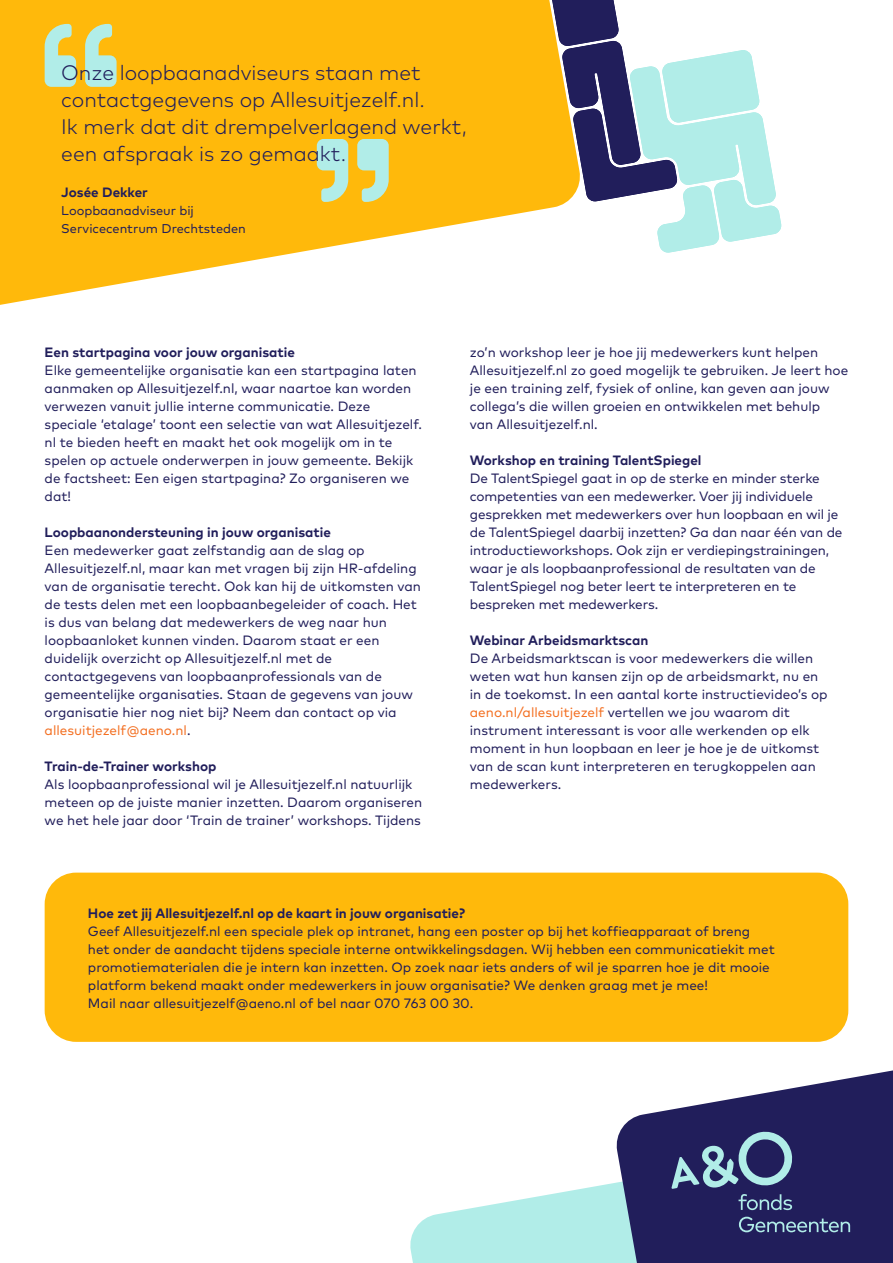
<style>
.page{position:relative;width:893px;height:1263px;background:#fff}
.page>*{position:absolute;margin:0;border:0;box-sizing:border-box;transform-origin:0 0}
.t1{font:300 21px/27px "Mark Pro";color:#211e5b}
.Alinea{font:13.5px/18px "Mark Pro";color:#211e5b}
.Alineakop{font:700 13.5px "Mark Pro";color:#211e5b}
.Alinea-2{font:700 13.5px "Mark Pro";color:#211e5b}
.Alineakop-2{font:12.75px/18px "Mark Pro";color:#211e5b}
.s1{color:#f36f21}
</style>
<div class="page">
<svg style="left:0;top:0;width:548px;height:305px;fill:#ffb90b"></svg>
<svg style="left:317px;top:139px;width:72px;height:63px;background:#ccda9a"></svg>
<svg style="left:45px;top:24px;width:72px;height:63px;background:#ccda99"></svg>
<svg style="left:621px;top:1070px;width:272px;height:193px;fill:#211e5b"></svg>
<svg style="left:410px;top:1129px;width:440px;height:134px"></svg>
<div style="left:45px;top:873px;width:803px;height:169px;background:#ffb90b;border-radius:31px"></div>
<svg style="left:548px;top:0;width:234px;height:253px"></svg>
<p class="t1" style="left:61px;top:57px;width:407px">Onze loopbaanadviseurs staan met contactgegevens op Allesuitjezelf.nl.<br>Ik merk dat dit drempelverlagend werkt, een afspraak is zo gemaakt.</p>
<p class="Alineakop" style="left:61px;top:181px;width:88px">Josée Dekker</p>
<p class="Alineakop-2" style="left:61px;top:200px;width:186px">Loopbaanadviseur bij<br>Servicecentrum Drechtsteden</p>
<p class="Alineakop" style="left:45px;top:342px;width:252px">Een startpagina voor jouw organisatie</p>
<p class="Alinea" style="left:45px;top:360px;width:379px">Elke gemeentelijke organisatie kan een startpagina laten aanmaken op Allesuitjezelf.nl, waar naartoe kan worden verwezen vanuit jullie interne communicatie. Deze speciale ‘etalage’ toont een selectie van wat Allesuitjezelf. nl te bieden heeft en maakt het ook mogelijk om in te spelen op actuele onderwerpen in jouw gemeente. Bekijk de factsheet: Een eigen startpagina? Zo organiseren we dat!</p>
<p class="Alineakop" style="left:45px;top:522px;width:288px">Loopbaanondersteuning in jouw organisatie</p>
<p class="Alinea" style="left:45px;top:540px;width:378px">Een medewerker gaat zelfstandig aan de slag op Allesuitjezelf.nl, maar kan met vragen bij zijn HR-afdeling van de organisatie terecht. Ook kan hij de uitkomsten van de tests delen met een loopbaanbegeleider of coach. Het is dus van belang dat medewerkers de weg naar hun loopbaanloket kunnen vinden. Daarom staat er een duidelijk overzicht op Allesuitjezelf.nl met de contactgegevens van loopbaanprofessionals van de gemeentelijke organisaties. Staan de gegevens van jouw organisatie hier nog niet bij? Neem dan contact op via <span class="s1">allesuitjezelf@aeno.nl</span>.</p>
<p class="Alineakop" style="left:45px;top:756px;width:173px">Train-de-Trainer workshop</p>
<p class="Alinea" style="left:45px;top:774px;width:379px">Als loopbaanprofessional wil je Allesuitjezelf.nl natuurlijk meteen op de juiste manier inzetten. Daarom organiseren we het hele jaar door ‘Train de trainer’ workshops. Tijdens</p>
<p class="Alinea" style="left:470px;top:342px;width:380px">zo’n workshop leer je hoe jij medewerkers kunt helpen Allesuitjezelf.nl zo goed mogelijk te gebruiken. Je leert hoe je een training zelf, fysiek of online, kan geven aan jouw collega’s die willen groeien en ontwikkelen met behulp<br>van Allesuitjezelf.nl.</p>
<p class="Alineakop" style="left:470px;top:450px;width:233px">Workshop en training TalentSpiegel</p>
<p class="Alinea" style="left:470px;top:468px;width:374px">De TalentSpiegel gaat in op de sterke en minder sterke competenties van een medewerker. Voer jij individuele gesprekken met medewerkers over hun loopbaan en wil je de TalentSpiegel daarbij inzetten? Ga dan naar één van de introductieworkshops. Ook zijn er verdiepingstrainingen, waar je als loopbaanprofessional de resultaten van de TalentSpiegel nog beter leert te interpreteren en te bespreken met medewerkers.</p>
<p class="Alineakop" style="left:470px;top:630px;width:180px">Webinar Arbeidsmarktscan</p>
<p class="Alinea" style="left:470px;top:648px;width:359px">De Arbeidsmarktscan is voor medewerkers die willen weten wat hun kansen zijn op de arbeidsmarkt, nu en in de toekomst. In een aantal korte instructievideo’s op <span class="s1">aeno.nl/allesuitjezelf</span> vertellen we jou waarom dit instrument interessant is voor alle werkenden op elk moment in hun loopbaan en leer je hoe je de uitkomst van de scan kunt interpreteren en terugkoppelen aan medewerkers.</p>
<p class="Alinea-2" style="left:88px;top:903px;width:379px">Hoe zet jij Allesuitjezelf.nl op de kaart in jouw organisatie?</p>
<p class="Alinea" style="left:88px;top:921px;width:688px">Geef Allesuitjezelf.nl een speciale plek op intranet, hang een poster op bij het koffieapparaat of breng het onder de aandacht tijdens speciale interne ontwikkelingsdagen. Wij hebben een communicatiekit met promotiematerialen die je intern kan inzetten. Op zoek naar iets anders of wil je sparren hoe je dit mooie platform bekend maakt onder medewerkers in jouw organisatie? We denken graag met je mee!<br>Mail naar allesuitjezelf@aeno.nl of bel naar 070 763 00 30.</p>
</div>
